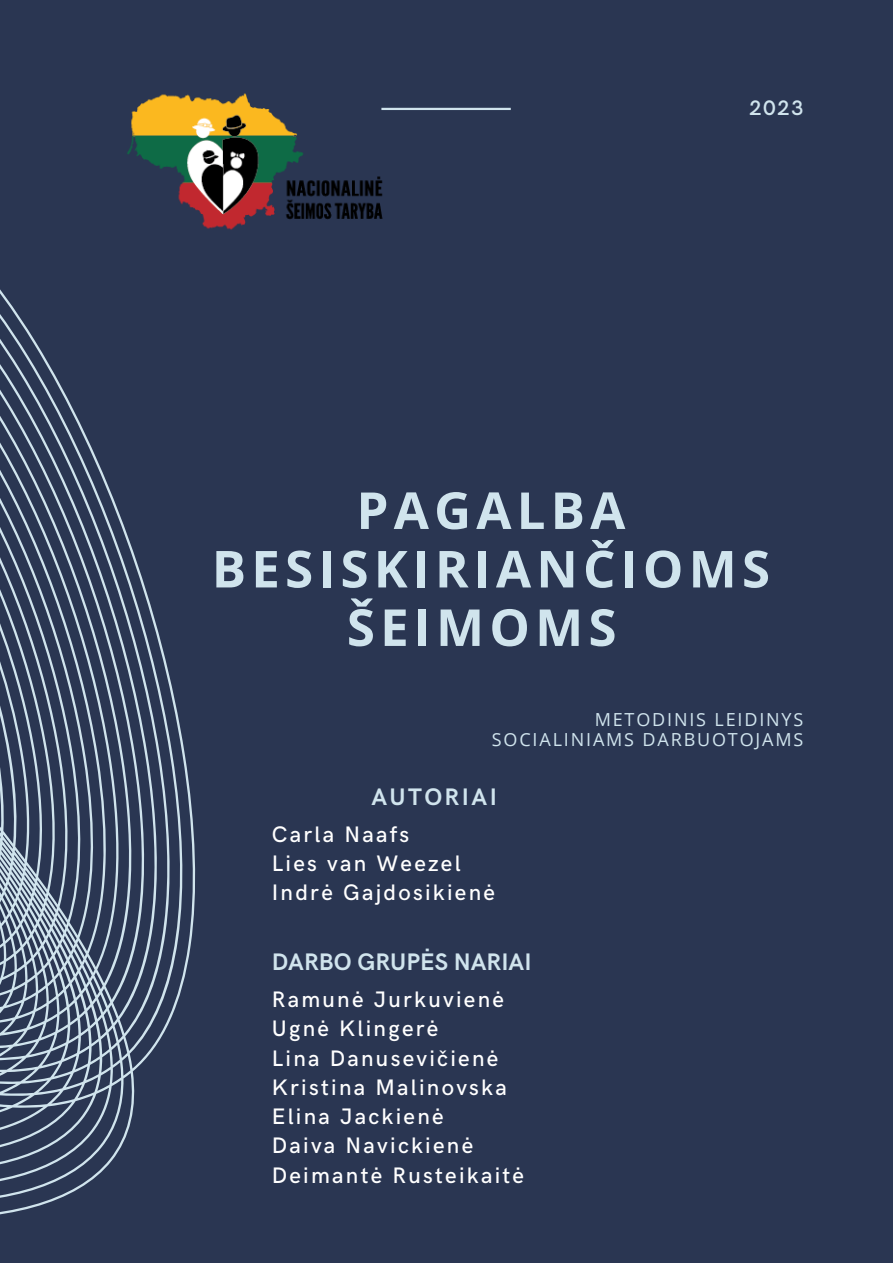
<style>
.page{position:relative;width:893px;height:1264px;background:#fff}
.page>*{position:absolute;margin:0;border:0;box-sizing:border-box;transform-origin:0 0}
.t1{font:700 51px/58.5px "Open Sans";letter-spacing:.105em;color:#d0e4ed;text-align:center}
.t2{font:700 24px "HK Grotesk";color:#d0e4ed}
.t3{font:700 24px "HK Grotesk";letter-spacing:.1em;color:#d0e4ed}
.t4{font:500 22.5px "HK Grotesk";letter-spacing:.1em;color:#fff}
.t5{font:600 21px "HK Grotesk";color:#d0e4ed}
.t6{font:18px "Open Sans";letter-spacing:.105em;color:#d0e4ed}
</style>
<div class="page">
<div style="left:0;top:0;width:892px;height:1262px;background:#2a3652"></div>
<svg style="left:0;top:107px;width:490px;height:1108px"></svg>
<hr style="left:381px;top:108px;width:129px;height:2px;background:#d0e4ed">
<img style="left:89px;top:93px;width:341px;height:174px">
<p class="t5" style="left:749px;top:96px;width:55px">2023</p>
<p class="t1" style="left:212px;top:480px;width:559px">PAGALBA<br>BESISKIRIANČIOMS<br>ŠEIMOMS</p>
<p class="t6" style="left:594px;top:706px;width:210px">METODINIS LEIDINYS</p>
<p class="t6" style="left:492px;top:726px;width:313px">SOCIALINIAMS DARBUOTOJAMS</p>
<p class="t3" style="left:371px;top:783px;width:127px">AUTORIAI</p>
<p class="t4" style="left:272px;top:821px;width:139px">Carla Naafs</p>
<p class="t4" style="left:272px;top:851px;width:190px">Lies van Weezel</p>
<p class="t4" style="left:272px;top:880px;width:225px">Indrė Gajdosikienė</p>
<p class="t2" style="left:272px;top:948px;width:261px">DARBO GRUPĖS NARIAI</p>
<p class="t4" style="left:272px;top:986px;width:234px">Ramunė Jurkuvienė</p>
<p class="t4" style="left:272px;top:1016px;width:168px">Ugnė Klingerė</p>
<p class="t4" style="left:272px;top:1045px;width:228px">Lina Danusevičienė</p>
<p class="t4" style="left:272px;top:1074px;width:236px">Kristina Malinovska</p>
<p class="t4" style="left:272px;top:1103px;width:173px">Elina Jackienė</p>
<p class="t4" style="left:272px;top:1133px;width:203px">Daiva Navickienė</p>
<p class="t4" style="left:272px;top:1162px;width:254px">Deimantė Rusteikaitė</p>
</div>
